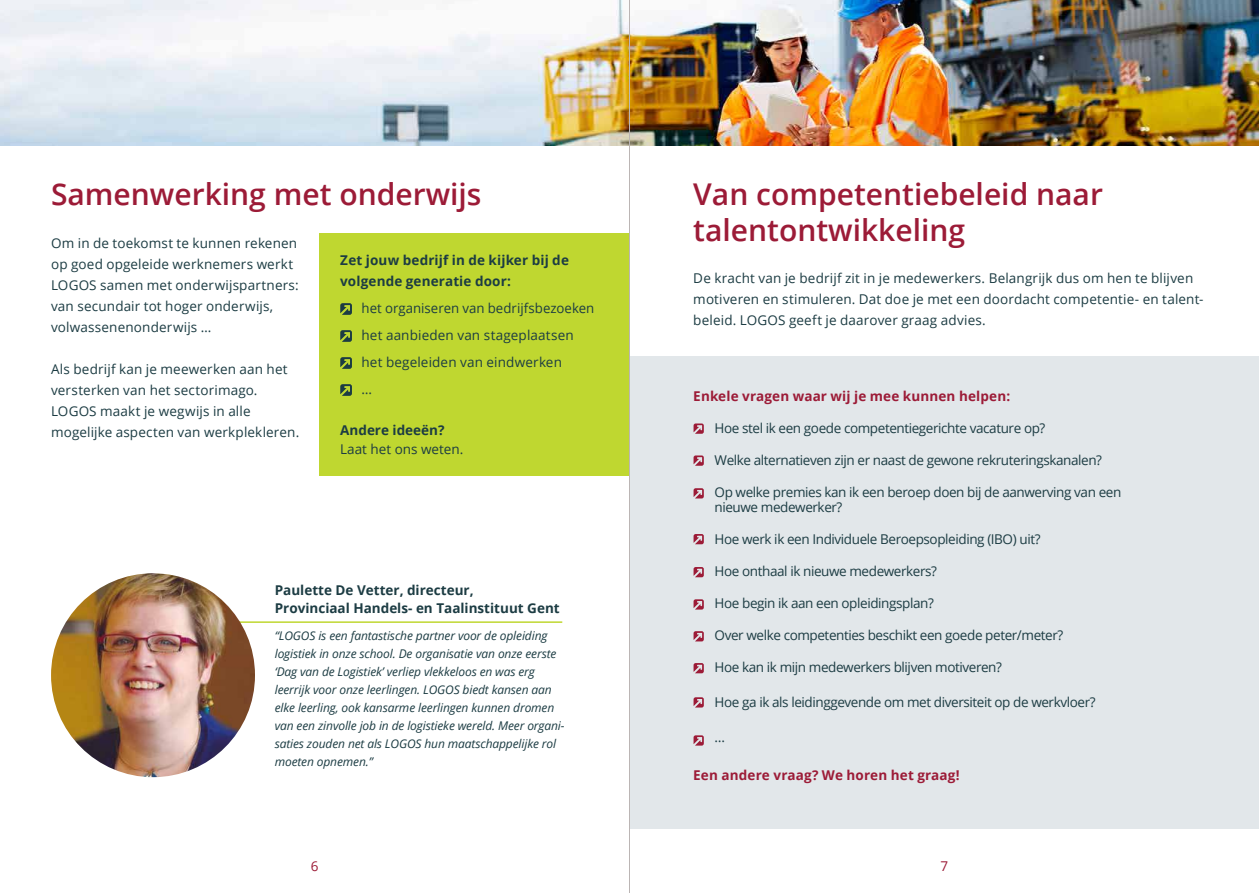
<style>
.page{position:relative;width:1259px;height:893px;background:#fff}
.page>*{position:absolute;margin:0;border:0;box-sizing:border-box;transform-origin:0 0}
.t1{font:600 30px/36px "Open Sans";color:#9c1b37}
.t2{font:13.5px/21px "Open Sans";color:#1c3c43}
.t3{font:13.5px/15px "Open Sans";letter-spacing:-.03em;color:#1c3c43}
.t4{font:700 13.5px/21px "Open Sans";color:#1c3c43}
.t5{font:700 13.5px "Open Sans";letter-spacing:.01em;color:#9c1b37}
.t6{font:13.5px "Open Sans";color:#9c1b37}
.t7{font:italic 12px/18px "Open Sans";letter-spacing:-.01em;color:#1c3c43}
</style>
<div class="page">
<div style="left:319px;top:234px;width:310px;height:242px;background:#bfd730"></div>
<svg style="left:340px;top:303px;width:12px;height:12px"></svg>
<svg style="left:340px;top:330px;width:12px;height:12px"></svg>
<svg style="left:340px;top:357px;width:12px;height:12px"></svg>
<svg style="left:340px;top:384px;width:12px;height:12px"></svg>
<div style="left:629px;top:356px;width:630px;height:473px;background:#e2e7ea"></div>
<svg style="left:693px;top:423px;width:11px;height:11px"></svg>
<svg style="left:693px;top:455px;width:11px;height:11px"></svg>
<svg style="left:693px;top:488px;width:11px;height:10px"></svg>
<svg style="left:693px;top:534px;width:11px;height:10px"></svg>
<svg style="left:693px;top:567px;width:11px;height:10px"></svg>
<svg style="left:693px;top:599px;width:11px;height:11px"></svg>
<svg style="left:693px;top:631px;width:11px;height:10px"></svg>
<svg style="left:693px;top:663px;width:11px;height:10px"></svg>
<svg style="left:693px;top:697px;width:11px;height:10px"></svg>
<svg style="left:693px;top:735px;width:11px;height:11px"></svg>
<hr style="left:219px;top:621px;width:343px;height:2px;background:#bfd730">
<img style="left:51px;top:573px;width:204px;height:204px;border-radius:102px">
<img style="left:0;top:0;width:1259px;height:146px">
<hr style="left:629px;top:0;width:1px;height:893px;background:#bbb5b4">
<h1 class="t1" style="left:51px;top:176px;width:432px">Samenwerking met onderwijs</h1>
<p class="t2" style="left:51px;top:232px;width:249px">Om in de toekomst te kunnen rekenen op goed opgeleide werknemers werkt LOGOS samen met onderwijspartners: van secundair tot hoger onderwijs, volwassenenonderwijs …</p>
<p class="t2" style="left:51px;top:358px;width:250px">Als bedrijf kan je meewerken aan het versterken van het sectorimago.<br>LOGOS maakt je wegwijs in alle mogelijke aspecten van werkplekleren.</p>
<p class="t4" style="left:340px;top:250px;width:230px">Zet jouw bedrijf in de kijker bij de volgende generatie door:</p>
<p class="t2" style="left:361px;top:295px;width:234px;line-height:27px">het organiseren van bedrijfsbezoeken het aanbieden van stageplaatsen het begeleiden van eindwerken<br>…</p>
<p class="t4" style="left:340px;top:419px;width:106px">Andere ideeën?</p>
<p class="t2" style="left:340px;top:439px;width:125px">Laat het ons weten.</p>
<p class="t4" style="left:275px;top:581px;width:286px;line-height:18px">Paulette De Vetter, directeur,<br>Provinciaal Handels- en Taalinstituut Gent</p>
<p class="t7" style="left:275px;top:626px;width:291px">“LOGOS is een fantastische partner voor de opleiding logistiek in onze school. De organisatie van onze eerste ‘Dag van de Logistiek’ verliep vlekkeloos en was erg leerrijk voor onze leerlingen. LOGOS biedt kansen aan elke leerling, ook kansarme leerlingen kunnen dromen van een zinvolle job in de logistieke wereld. Meer organi&shy;saties zouden net als LOGOS hun maatschappelijke rol moeten opnemen.”</p>
<h1 class="t1" style="left:693px;top:175px;width:411px">Van competentiebeleid naar talentontwikkeling</h1>
<p class="t2" style="left:693px;top:267px;width:512px">De kracht van je bedrijf zit in je medewerkers. Belangrijk dus om hen te blijven motiveren en stimuleren. Dat doe je met een doordacht competentie- en talent&shy;beleid. LOGOS geeft je daarover graag advies.</p>
<p class="t5" style="left:693px;top:387px;width:318px">Enkele vragen waar wij je mee kunnen helpen:</p>
<p class="t3" style="left:714px;top:421px;width:332px">Hoe stel ik een goede competentiegerichte vacature op?</p>
<p class="t3" style="left:714px;top:453px;width:389px">Welke alternatieven zijn er naast de gewone rekruteringskanalen?</p>
<p class="t3" style="left:714px;top:485px;width:408px">Op welke premies kan ik een beroep doen bij de aanwerving van een nieuwe medewerker?</p>
<p class="t3" style="left:714px;top:532px;width:327px">Hoe werk ik een Individuele Beroepsopleiding (IBO) uit?</p>
<p class="t3" style="left:714px;top:564px;width:224px">Hoe onthaal ik nieuwe medewerkers?</p>
<p class="t3" style="left:714px;top:596px;width:221px">Hoe begin ik aan een opleidingsplan?</p>
<p class="t3" style="left:714px;top:628px;width:350px">Over welke competenties beschikt een goede peter/meter?</p>
<p class="t3" style="left:714px;top:660px;width:289px">Hoe kan ik mijn medewerkers blijven motiveren?</p>
<p class="t3" style="left:714px;top:695px;width:382px">Hoe ga ik als leidinggevende om met diversiteit op de werkvloer?</p>
<p class="t2" style="left:714px;top:727px;width:12px">…</p>
<p class="t5" style="left:693px;top:766px;width:268px">Een andere vraag? We horen het graag!</p>
<p class="t6" style="left:311px;top:856px;width:9px">6</p>
<p class="t6" style="left:940px;top:856px;width:9px">7</p>
</div>
